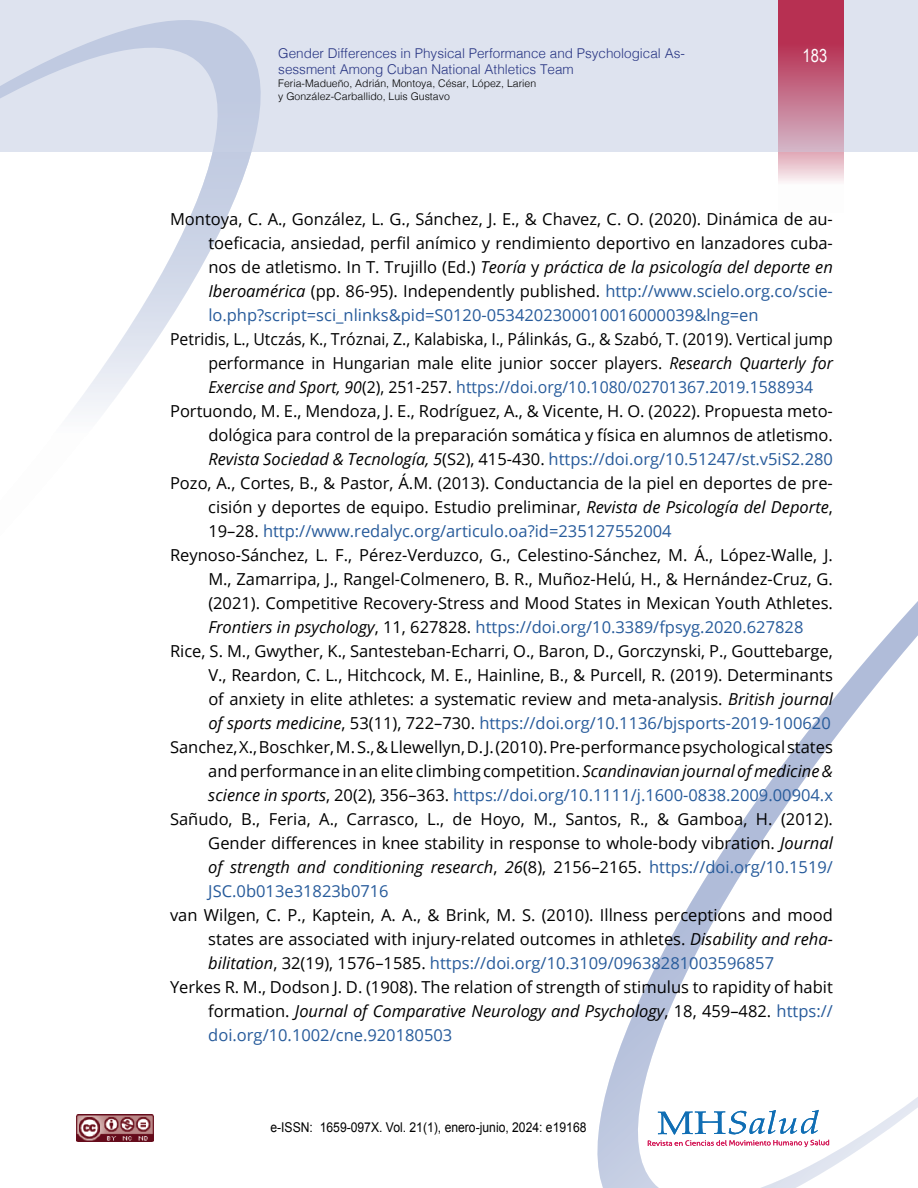
<style>
.page{position:relative;width:918px;height:1188px;background:#fff}
.page>*{position:absolute;margin:0;border:0;box-sizing:border-box;transform-origin:0 0}
.t1{font:18px "Arial Narrow";color:#fff}
.t2{font:16.5px/24px "Open Sans";color:#000;text-align:justify}
.t3{font:16.5px "Open Sans";color:#275b9b}
.t4{font:16.5px "Open Sans";color:#000;scale:.96 1}
.t5{font:italic 16.5px "Open Sans";color:#000}
.t6{font:16.5px "Open Sans";color:#275b9b;scale:.96 1}
.t7{font:300 13.5px/16.2px "Helvetica";color:#283583}
.t8{font:13.5px "Arial";color:#000;scale:.9 1}
.t9{font:300 10.5px/12.6px "Helvetica";color:#000}
.s1{font-style:italic}
.s2{color:#275b9b}
.s3{font-style:italic;color:#000}
.s4{color:#000}
.s5{font-style:normal}
.s6{font-style:normal;color:#275b9b}
</style>
<div class="page">
<img style="left:77px;top:1115px;width:76px;height:27px">
<div style="left:0;top:0;width:918px;height:151px;background:#dee3ef"></div>
<svg style="left:0;top:20px;width:274px;height:391px"></svg>
<svg style="left:597px;top:601px;width:321px;height:587px"></svg>
<svg style="left:648px;top:1107px;width:181px;height:41px"></svg>
<svg style="left:778px;top:0;width:66px;height:182px;background:#c8728b"></svg>
<p class="t7" style="left:278px;top:44px;width:383px">Ef ctos del ntrenamiento cluster sobre la hipertrofia muscular:<br>Una revisión sistemática</p>
<p class="t9" style="left:278px;top:76px;width:336px">Miguel Alarcón-Rivera, Luis Benavides-Roca, Cristian Salazar Orellana,<br>Eduardo Guzmán-Muñoz</p>
<p class="t7" style="left:278px;top:44px;width:408px">Gender Differences in Physical Performance and Psychological As&shy;sessment Among Cuban National Athletics Team</p>
<p class="t9" style="left:278px;top:76px;width:259px">Feria-Madueño, Adrián, Montoya, César, López, Larien y González-Carballido, Luis Gustavo</p>
<p class="t1" style="left:803px;top:42px;width:26px">183</p>
<p class="t2" style="left:208px;top:207px;width:626px;text-indent:-38px">Montoya, C. A., González, L. G., Sánchez, J. E., &amp; Chavez, C. O. (2020). Dinámica de au&shy;toeficacia, ansiedad, perfil anímico y rendimiento deportivo en lanzadores cuba&shy;nos de atletismo. In T. Trujillo (Ed.) <span class="s1">Teoría</span> y <span class="s1">práctica de la psicología del deporte en Iberoamérica</span> (pp. 86-95). Independently published. <span class="s2">http://www.scielo.org.co/scie&shy;lo.php?script=sci_nlinks&amp;pid=S0120-0534202300010016000039&amp;lng=en</span></p>
<p class="t4" style="left:170px;top:328px;width:692px">Petridis, L., Utczás, K., Tróznai, Z., Kalabiska, I., Pálinkás, G., &amp; Szabó, T. (2019). Vertical jump</p>
<p class="t4" style="left:208px;top:352px;width:652px">performance in Hungarian male elite junior soccer players. <span class="s1">Research Quarterly for</span></p>
<p class="t6" style="left:208px;top:376px;width:632px"><span class="s3">Exercise and Sport, 90</span><span class="s4">(2), 251-257.</span> https://doi.org/10.1080/02701367.2019.1588934</p>
<p class="t2" style="left:170px;top:399px;width:664px">Portuondo, M. E., Mendoza, J. E., Rodríguez, A., &amp; Vicente, H. O. (2022). Propuesta meto-</p>
<p class="t2" style="left:208px;top:423px;width:626px">dológica para control de la preparación somática y física en alumnos de atletismo.</p>
<p class="t3" style="left:208px;top:448px;width:626px"><span class="s3">Revista Sociedad &amp; Tecnología, 5</span><span class="s4">(S2), 415-430.</span> https://doi.org/10.51247/st.v5iS2.280</p>
<p class="t2" style="left:170px;top:471px;width:664px">Pozo, A., Cortes, B., &amp; Pastor, Á.M. (2013). Conductancia de la piel en deportes de pre-</p>
<p class="t2" style="left:208px;top:495px;width:626px">cisión y deportes de equipo. Estudio preliminar, <span class="s1">Revista de Psicología del Deporte</span>,</p>
<p class="t3" style="left:208px;top:520px;width:465px"><span class="s4">19–28.</span> http://www.redalyc.org/articulo.oa?id=235127552004</p>
<p class="t2" style="left:170px;top:543px;width:664px">Reynoso-Sánchez, L. F., Pérez-Verduzco, G., Celestino-Sánchez, M. Á., López-Walle, J.</p>
<p class="t2" style="left:208px;top:567px;width:626px">M., Zamarripa, J., Rangel-Colmenero, B. R., Muñoz-Helú, H., &amp; Hernández-Cruz, G.</p>
<p class="t2" style="left:208px;top:591px;width:626px">(2021). Competitive Recovery-Stress and Mood States in Mexican Youth Athletes.</p>
<p class="t3" style="left:208px;top:616px;width:597px"><span class="s3">Frontiers in psychology</span><span class="s4">, 11, 627828.</span> https://doi.org/10.3389/fpsyg.2020.627828</p>
<p class="t2" style="left:170px;top:639px;width:664px">Rice, S. M., Gwyther, K., Santesteban-Echarri, O., Baron, D., Gorczynski, P., Gouttebarge,</p>
<p class="t2" style="left:208px;top:663px;width:626px">V., Reardon, C. L., Hitchcock, M. E., Hainline, B., &amp; Purcell, R. (2019). Determinants</p>
<p class="t2" style="left:208px;top:687px;width:626px">of anxiety in elite athletes: a systematic review and meta-analysis. <span class="s1">British journal</span></p>
<p class="t3" style="left:208px;top:712px;width:624px"><span class="s3">of sports medicine</span><span class="s4">, 53(11), 722–730.</span> https://doi.org/10.1136/bjsports-2019-100620</p>
<p class="t2" style="left:170px;top:735px;width:664px">Sanchez, X., Boschker, M. S., &amp; Llewellyn, D. J. (2010). Pre-performance psychological states</p>
<p class="t2" style="left:208px;top:759px;width:626px">and performance in an elite climbing competition. <span class="s1">Scandinavian journal of medicine &amp;</span></p>
<p class="t3" style="left:208px;top:784px;width:626px"><span class="s3">science in sports</span><span class="s4">, 20(2), 356–363.</span> https://doi.org/10.1111/j.1600-0838.2009.00904.x</p>
<p class="t2" style="left:170px;top:807px;width:664px">Sañudo, B., Feria, A., Carrasco, L., de Hoyo, M., Santos, R., &amp; Gamboa, H. (2012).</p>
<p class="t2" style="left:208px;top:831px;width:626px">Gender differences in knee stability in response to whole-body vibration. <span class="s1">Journal</span></p>
<p class="t5" style="left:208px;top:856px;width:626px">of strength and conditioning research<span class="s5">,</span> 26<span class="s5">(8), 2156–2165.</span> <span class="s6">https://doi.org/10.1519/</span></p>
<p class="t3" style="left:208px;top:880px;width:182px">JSC.0b013e31823b0716</p>
<p class="t2" style="left:170px;top:903px;width:664px">van Wilgen, C. P., Kaptein, A. A., &amp; Brink, M. S. (2010). Illness perceptions and mood</p>
<p class="t2" style="left:208px;top:927px;width:626px">states are associated with injury-related outcomes in athletes. <span class="s1">Disability and reha-</span></p>
<p class="t3" style="left:208px;top:952px;width:567px"><span class="s3">bilitation</span><span class="s4">, 32(19), 1576–1585.</span> https://doi.org/10.3109/09638281003596857</p>
<p class="t2" style="left:170px;top:975px;width:664px">Yerkes R. M., Dodson J. D. (1908). The relation of strength of stimulus to rapidity of habit</p>
<p class="t5" style="left:208px;top:1000px;width:626px"><span class="s5">formation.</span> Journal of Comparative Neurology and Psychology<span class="s5">, 18, 459–482.</span> <span class="s6">https://</span></p>
<p class="t3" style="left:208px;top:1024px;width:246px">doi.org/10.1002/cne.920180503</p>
<p class="t8" style="left:270px;top:1118px;width:353px">e-ISSN: 1659-097X. Vol. 21(1), enero-junio, 2024: e19168</p>
</div>
